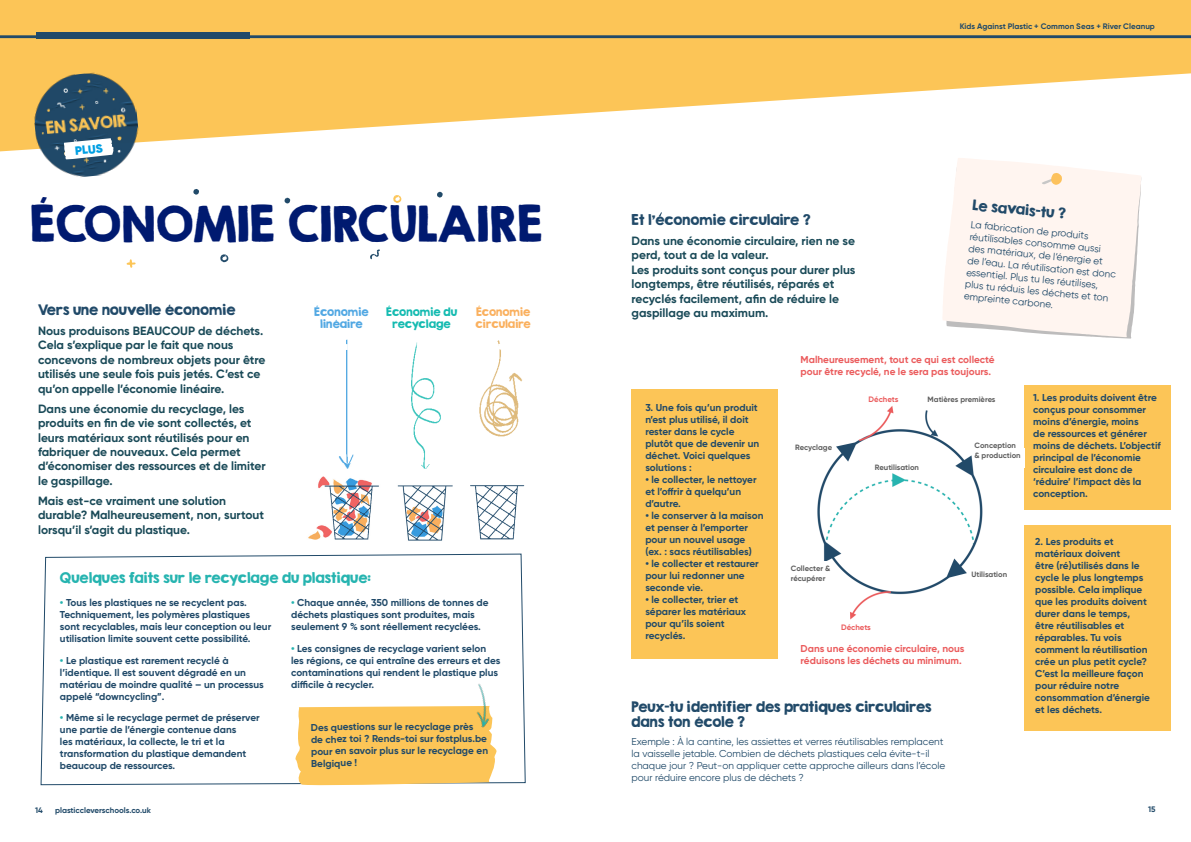
<style>
.page{position:relative;width:1191px;height:842px;background:#fff}
.page>*{position:absolute;margin:0;border:0;box-sizing:border-box;transform-origin:0 0}
.t1{font:44.3px "KG Second Chances Solid";color:#001a70}
.t2{font:13px/15.6px "KG Second Chances Solid";color:#214a69}
.t3{font:13px "KG Second Chances Solid";color:#26b4b0}
.t4{font:700 12px/14.4px "Gilroy";color:#1a4a58}
.t5{font:900 12px "Gilroy";color:#009fe3}
.t6{font:10.3px/12.3px "KG Second Chances Solid";color:#15bbb1;text-align:center}
.t7{font:10.3px/12.3px "KG Second Chances Solid";color:#fab05e}
.t8{font:10.3px/12.3px "KG Second Chances Solid";color:#52a8e3;text-align:center}
.t9{font:700 10px/12px "Gilroy";color:#214a69}
.t10{font:10px/12px "Gilroy";color:#214a69}
.t11{font:700 10px/12px "Gilroy";color:#eb5c5d}
.t12{font:700 8px "Gilroy";color:#214a69}
.t13{font:700 7.9px "Gilroy";letter-spacing:-.005em;color:#eb5c5d}
.t14{font:700 7.7px/9.2px "Gilroy";color:#5e5e5e}
.s1{color:#26b4b0}
</style>
<div class="page">
<svg style="left:0;top:0;width:1191px;height:151px;fill:#fcc557"></svg>
<div style="left:36px;top:32px;width:214px;height:6px;background:#214a69"></div>
<svg style="left:437px;top:192px;width:6px;height:6px"></svg>
<svg style="left:284px;top:198px;width:6px;height:6px"></svg>
<svg style="left:193px;top:189px;width:6px;height:6px"></svg>
<svg style="left:393px;top:195px;width:8px;height:8px"></svg>
<svg style="left:220px;top:254px;width:8px;height:9px"></svg>
<svg style="left:370px;top:249px;width:10px;height:10px"></svg>
<img style="left:30px;top:69px;width:112px;height:108px">
<svg style="left:64px;top:138px;width:50px;height:22px"></svg>
<hr style="left:0;top:35px;width:1191px;height:3px;background:#214a69">
<img style="left:470px;top:485px;width:55px;height:55px">
<img style="left:308px;top:485px;width:71px;height:55px">
<img style="left:397px;top:485px;width:56px;height:56px">
<img style="left:339px;top:339px;width:15px;height:124px">
<img style="left:308px;top:463px;width:70px;height:49px">
<img style="left:479px;top:340px;width:43px;height:97px">
<img style="left:411px;top:342px;width:30px;height:127px">
<svg style="left:40px;top:553px;width:486px;height:232px"></svg>
<img style="left:817px;top:406px;width:166px;height:214px">
<div style="left:1024px;top:385px;width:147px;height:125px;background:#fcc557"></div>
<div style="left:1024px;top:525px;width:147px;height:206px;background:#fcc557"></div>
<div style="left:631px;top:389px;width:147px;height:269px;background:#fcc557"></div>
<svg style="left:943px;top:158px;width:198px;height:181px"></svg>
<svg style="left:295px;top:706px;width:202px;height:80px;background:#fbc862"></svg>
<img style="left:471px;top:681px;width:22px;height:50px">
<svg style="left:127px;top:259px;width:9px;height:9px"></svg>
<div style="left:793px;top:443px;width:38px;height:14px;background:#fff"></div>
<div style="left:782px;top:562px;width:46px;height:16px;background:#fff"></div>
<div style="left:967px;top:568px;width:42px;height:13px;background:#fff"></div>
<div style="left:976px;top:448px;width:48px;height:19px;background:#fff"></div>
<div style="left:884px;top:456px;width:37px;height:15px;background:#fff"></div>
<p class="t5" style="left:74px;top:143px;width:30px;rotate:-6deg">PLUS</p>
<p class="t1" style="left:30px;top:196px;width:514px">ÉCONOMIE CIRCULAIRE</p>
<p class="t2" style="left:38px;top:302px;width:199px">Vers une nouvelle économie</p>
<p class="t4" style="left:38px;top:324px;width:229px">Nous produisons BEAUCOUP de déchets.<br>Cela s’explique par le fait que nous concevons de nombreux objets pour être utilisés une seule fois puis jetés. C’est ce qu’on appelle l’économie linéaire.</p>
<p class="t4" style="left:38px;top:401px;width:229px">Dans une économie du recyclage, les produits en fin de vie sont collectés, et leurs matériaux sont réutilisés pour en fabriquer de nouveaux. Cela permet d’économiser des ressources et de limiter le gaspillage.</p>
<p class="t4" style="left:38px;top:493px;width:227px">Mais est-ce vraiment une solution durable? Malheureusement, non, surtout lorsqu’il s’agit du plastique.</p>
<p class="t8" style="left:314px;top:305px;width:56px">Économie linéaire</p>
<p class="t6" style="left:386px;top:305px;width:72px">Économie du recyclage</p>
<p class="t7" style="left:475px;top:305px;width:57px">Économie circulaire</p>
<p class="t3" style="left:60px;top:569px;width:312px">Quelques faits sur le recyclage du plastique:</p>
<p class="t9" style="left:60px;top:596px;width:213px"><span class="s1">•</span> Tous les plastiques ne se recyclent pas.<br>Techniquement, les polymères plastiques sont recyclables, mais leur conception ou leur utilisation limite souvent cette possibilité.</p>
<p class="t9" style="left:60px;top:654px;width:205px"><span class="s1">•</span> Le plastique est rarement recyclé à l’identique. Il est souvent dégradé en un matériau de moindre qualité – un processus appelé “downcycling”.</p>
<p class="t9" style="left:60px;top:712px;width:201px"><span class="s1">•</span> Même si le recyclage permet de préserver une partie de l’énergie contenue dans<br>les matériaux, la collecte, le tri et la transformation du plastique demandent beaucoup de ressources.</p>
<p class="t9" style="left:291px;top:596px;width:199px"><span class="s1">•</span> Chaque année, 350 millions de tonnes de déchets plastiques sont produites, mais seulement 9 % sont réellement recyclées.</p>
<p class="t9" style="left:291px;top:642px;width:211px"><span class="s1">•</span> Les consignes de recyclage varient selon les régions, ce qui entraîne des erreurs et des contaminations qui rendent le plastique plus difficile à recycler.</p>
<p class="t9" style="left:311px;top:720px;width:179px">Des questions sur le recyclage près<br>de chez toi ? Rends-toi sur fostplus.be pour en savoir plus sur le recyclage en<br>Belgique !</p>
<p class="t12" style="left:35px;top:805px;width:9px">14</p>
<p class="t12" style="left:55px;top:805px;width:97px">plasticcleverschools.co.uk</p>
<p class="t2" style="left:631px;top:212px;width:180px">Et l’économie circulaire ?</p>
<p class="t4" style="left:631px;top:233px;width:225px">Dans une économie circulaire, rien ne se perd, tout a de la valeur.</p>
<p class="t4" style="left:631px;top:262px;width:225px">Les produits sont conçus pour durer plus longtemps, être réutilisés, réparés et recyclés facilement, afin de réduire le gaspillage au maximum.</p>
<p class="t12" style="left:959px;top:21px;width:197px">Kids Against Plastic + Common Seas + River Cleanup</p>
<p class="t2" style="left:973px;top:197px;width:95px;rotate:6deg">Le savais-tu ?</p>
<p class="t10" style="left:971px;top:218px;width:151px;rotate:6deg">La fabrication de produits réutilisables consomme aussi des matériaux, de l’énergie et de l’eau. La réutilisation est donc essentiel. Plus tu les réutilises, plus tu réduis les déchets et ton empreinte carbone.</p>
<p class="t9" style="left:645px;top:401px;width:115px">3. Une fois qu’un produit n’est plus utilisé, il doit rester dans le cycle plutôt que de devenir un déchet. Voici quelques solutions :</p>
<p class="t9" style="left:645px;top:473px;width:113px">• le collecter, le nettoyer et l’offrir à quelqu’un d’autre.</p>
<p class="t9" style="left:645px;top:509px;width:120px">• le conserver à la maison et penser à l’emporter pour un nouvel usage (ex. : sacs réutilisables)</p>
<p class="t9" style="left:645px;top:557px;width:115px">• le collecter et restaurer pour lui redonner une seconde vie.</p>
<p class="t9" style="left:645px;top:593px;width:102px">• le collecter, trier et séparer les matériaux pour qu’ils soient recyclés.</p>
<p class="t11" style="left:800px;top:353px;width:195px">Malheureusement, tout ce qui est collecté pour être recyclé, ne le sera pas toujours.</p>
<p class="t14" style="left:795px;top:443px;width:38px">Recyclage</p>
<p class="t13" style="left:868px;top:395px;width:31px">Déchets</p>
<p class="t14" style="left:875px;top:462px;width:46px">Reutilisation</p>
<p class="t14" style="left:927px;top:395px;width:69px">Matières premières</p>
<p class="t14" style="left:974px;top:441px;width:48px">Conception &amp; production</p>
<p class="t14" style="left:791px;top:564px;width:41px">Collecter &amp; récupérer</p>
<p class="t13" style="left:841px;top:622px;width:31px">Déchets</p>
<p class="t14" style="left:971px;top:570px;width:37px">Utilisation</p>
<p class="t11" style="left:800px;top:642px;width:165px">Dans une économie circulaire, nous réduisons les déchets au minimum.</p>
<p class="t2" style="left:631px;top:698px;width:301px">Peux-tu identifier des pratiques circulaires dans ton école ?</p>
<p class="t10" style="left:631px;top:735px;width:315px">Exemple : À la cantine, les assiettes et verres réutilisables remplacent la vaisselle jetable. Combien de déchets plastiques cela évite-t-il chaque jour ? Peut-on appliquer cette approche ailleurs dans l’école pour réduire encore plus de déchets ?</p>
<p class="t9" style="left:1033px;top:391px;width:129px">1. Les produits doivent être conçus pour consommer moins d’énergie, moins<br>de ressources et générer moins de déchets. L’objectif principal de l’économie circulaire est donc de ‘réduire’ l’impact dès la conception.</p>
<p class="t9" style="left:1035px;top:535px;width:116px">2. Les produits et matériaux doivent<br>être (ré)utilisés dans le cycle le plus longtemps possible. Cela implique que les produits doivent durer dans le temps, être réutilisables et réparables. Tu vois comment la réutilisation crée un plus petit cycle?<br>C’est la meilleure façon pour réduire notre consommation d’énergie et les déchets.</p>
<p class="t12" style="left:1148px;top:804px;width:9px">15</p>
</div>
